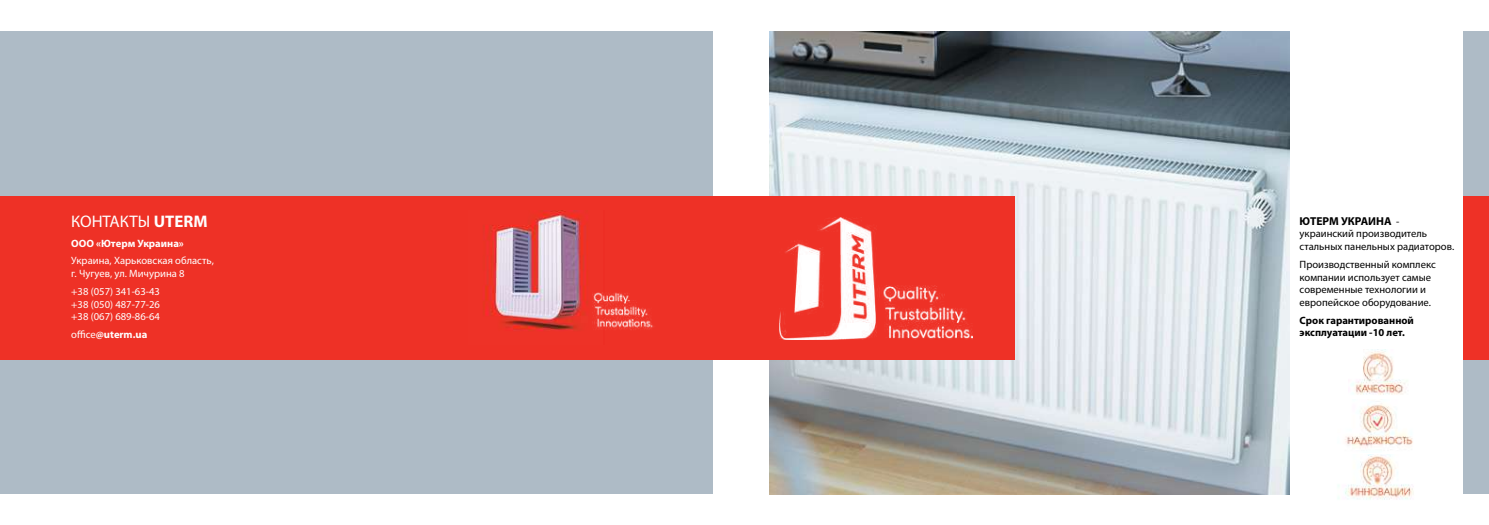
<style>
.page{position:relative;width:1489px;height:525px;background:#fff}
.page>*{position:absolute;margin:0;border:0;box-sizing:border-box;transform-origin:0 0}
.t1{font:16.75px "Myriad Pro";color:#fff}
.t2{font:700 11.5px "Myriad Pro";color:#000}
.t3{font:10.62px/12.8px "Myriad Pro";color:#000}
.t4{font:10.62px/12.8px "Myriad Pro";color:#fff}
.t5{font:700 10.62px/12.8px "Myriad Pro";color:#000}
.t6{font:700 10.62px "Myriad Pro";color:#fff}
.s1{font-weight:700}
.s2{font-weight:400}
.s3{font-weight:400;font-size:10.62px}
</style>
<div class="page">
<img style="left:1351px;top:349px;width:54px;height:46px">
<img style="left:1344px;top:403px;width:69px;height:45px">
<img style="left:1338px;top:454px;width:76px;height:46px">
<img style="left:769px;top:31px;width:520px;height:463px">
<div style="left:744px;top:197px;width:270px;height:163px;background:#ee3126"></div>
<img style="left:779px;top:217px;width:193px;height:122px">
<div style="left:1463px;top:31px;width:25px;height:463px;background:#aebbc6"></div>
<div style="left:1463px;top:197px;width:25px;height:163px;background:#ee3126"></div>
<div style="left:0;top:31px;width:712px;height:462px;background:#aebbc6"></div>
<div style="left:0;top:197px;width:741px;height:162px;background:#ee3126"></div>
<div style="left:739px;top:197px;width:5px;height:162px;background:#ee3126"></div>
<img style="left:483px;top:210px;width:105px;height:121px">
<img style="left:592px;top:292px;width:61px;height:38px">
<h1 class="t1" style="left:71px;top:215px;width:138px">КОНТАКТЫ <span class="s1">UTERM</span></h1>
<p class="t6" style="left:71px;top:239px;width:114px">ООО «Ютерм Украина»</p>
<p class="t4" style="left:71px;top:255px;width:144px">Украина, Харьковская область, г. Чугуев, ул. Мичурина 8</p>
<p class="t4" style="left:71px;top:286px;width:90px;text-align:justify">+38 (057) 341-63-43 +38 (050) 487-77-26 +38 (067) 689-86-64</p>
<p class="t6" style="left:71px;top:330px;width:77px"><span class="s2">office</span>@uterm.ua</p>
<p class="t2" style="left:1299px;top:216px;width:101px">ЮТЕРМ УКРАИНА <span class="s3">-</span></p>
<p class="t3" style="left:1299px;top:228px;width:156px">украинский производитель стальных панельных радиаторов.</p>
<p class="t3" style="left:1299px;top:259px;width:138px">Производственный комплекс компании использует самые современные технологии и европейское оборудование.</p>
<p class="t5" style="left:1299px;top:314px;width:116px">Срок гарантированной эксплуатации -10 лет.</p>
</div>
